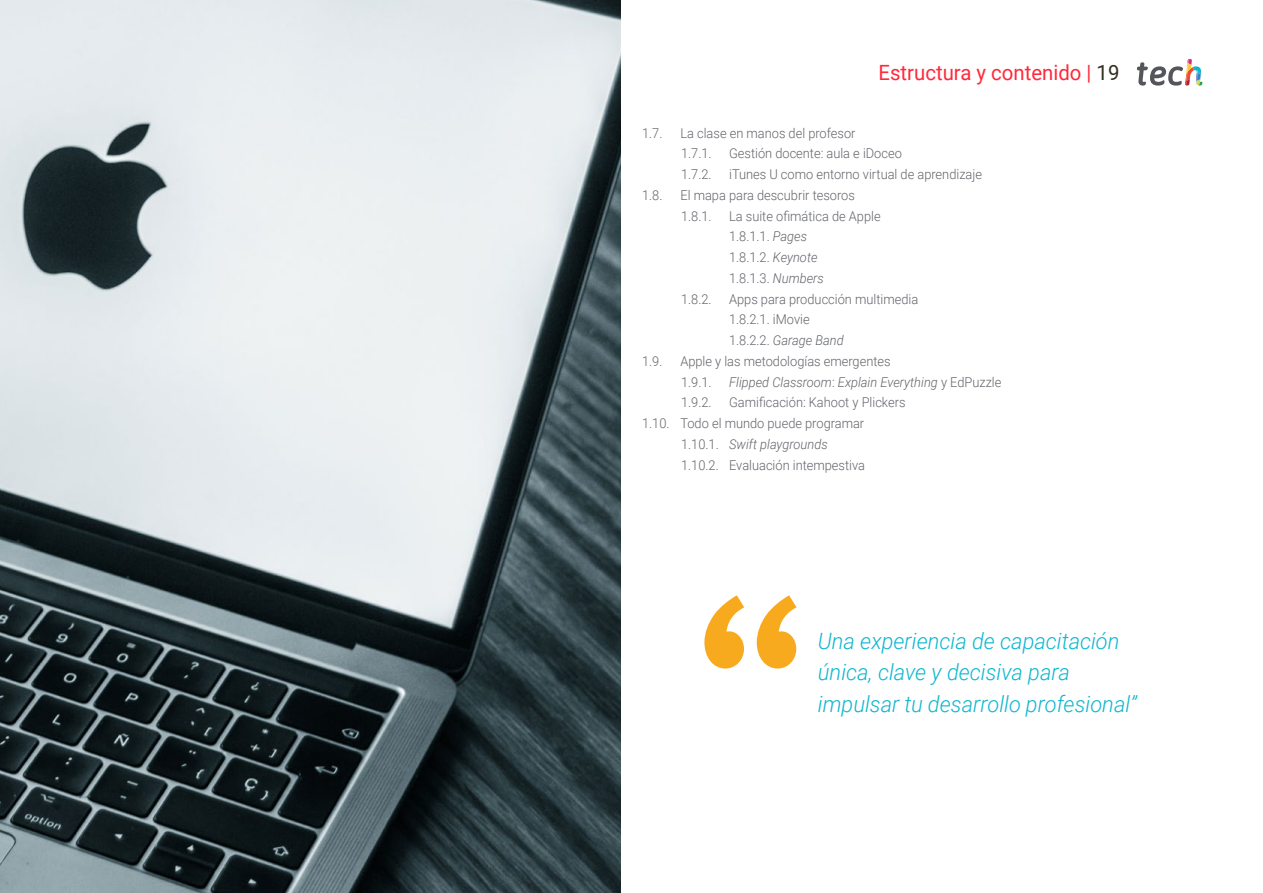
<style>
.page{position:relative;width:1263px;height:893px;background:#fff}
.page>*{position:absolute;margin:0;border:0;box-sizing:border-box;transform-origin:0 0}
.t1{font:italic 300 22.5px/31.5px "Roboto";color:#0fb6cf}
.t2{font:21px "Roboto";color:#ff293a}
.t3{font:300 13.5px/20.7px "Roboto";color:#61646a;scale:.95 1}
.t4{font:italic 300 13.5px "Roboto";color:#61646a;scale:.95 1}
.s1{color:#312e20}
.s2{font-style:italic}
.s3{font-style:normal}
</style>
<div class="page">
<img style="left:0;top:0;width:621px;height:893px">
<svg style="left:704px;top:595px;width:92px;height:73px"></svg>
<svg style="left:1137px;top:59px;width:65px;height:27px"></svg>
<h2 class="t2" style="left:878px;top:57px;width:242px">Estructura y contenido | <span class="s1">19</span></h2>
<p class="t3" style="left:642px;top:122px;width:23px">1.7.</p>
<p class="t3" style="left:680px;top:122px;width:186px">La clase en manos del profesor<br>1.7.1.</p>
<p class="t3" style="left:729px;top:143px;width:183px">Gestión docente: aula e iDoceo</p>
<p class="t3" style="left:681px;top:164px;width:34px">1.7.2.</p>
<p class="t3" style="left:729px;top:164px;width:268px">iTunes U como entorno virtual de aprendizaje</p>
<p class="t3" style="left:642px;top:184px;width:23px">1.8.</p>
<p class="t3" style="left:680px;top:184px;width:185px">El mapa para descubrir tesoros<br>1.8.1.</p>
<p class="t3" style="left:729px;top:205px;width:161px">La suite ofimática de Apple<br>1.8.1.1. <span class="s2">Pages<br></span>1.8.1.2. <span class="s2">Keynote<br></span>1.8.1.3. <span class="s2">Numbers</span></p>
<p class="t3" style="left:681px;top:288px;width:34px">1.8.2.</p>
<p class="t3" style="left:729px;top:288px;width:201px">Apps para producción multimedia<br>1.8.2.1. iMovie<br>1.8.2.2. <span class="s2">Garage Band</span></p>
<p class="t3" style="left:642px;top:350px;width:23px">1.9.</p>
<p class="t3" style="left:680px;top:350px;width:223px">Apple y las metodologías emergentes<br>1.9.1.</p>
<p class="t4" style="left:729px;top:372px;width:288px">Flipped Classroom<span class="s3">:</span> Explain Everything <span class="s3">y EdPuzzle</span></p>
<p class="t3" style="left:681px;top:392px;width:34px">1.9.2.</p>
<p class="t3" style="left:729px;top:392px;width:187px">Gamificación: Kahoot y Plickers</p>
<p class="t3" style="left:642px;top:413px;width:235px">1.10. Todo el mundo puede programar</p>
<p class="t4" style="left:681px;top:435px;width:156px"><span class="s3">1.10.1.</span> Swift playgrounds</p>
<p class="t3" style="left:681px;top:454px;width:195px">1.10.2. Evaluación intempestiva</p>
<h1 class="t1" style="left:818px;top:624px;width:320px">Una experiencia de capacitación única, clave y decisiva para impulsar tu desarrollo profesional”</h1>
</div>
